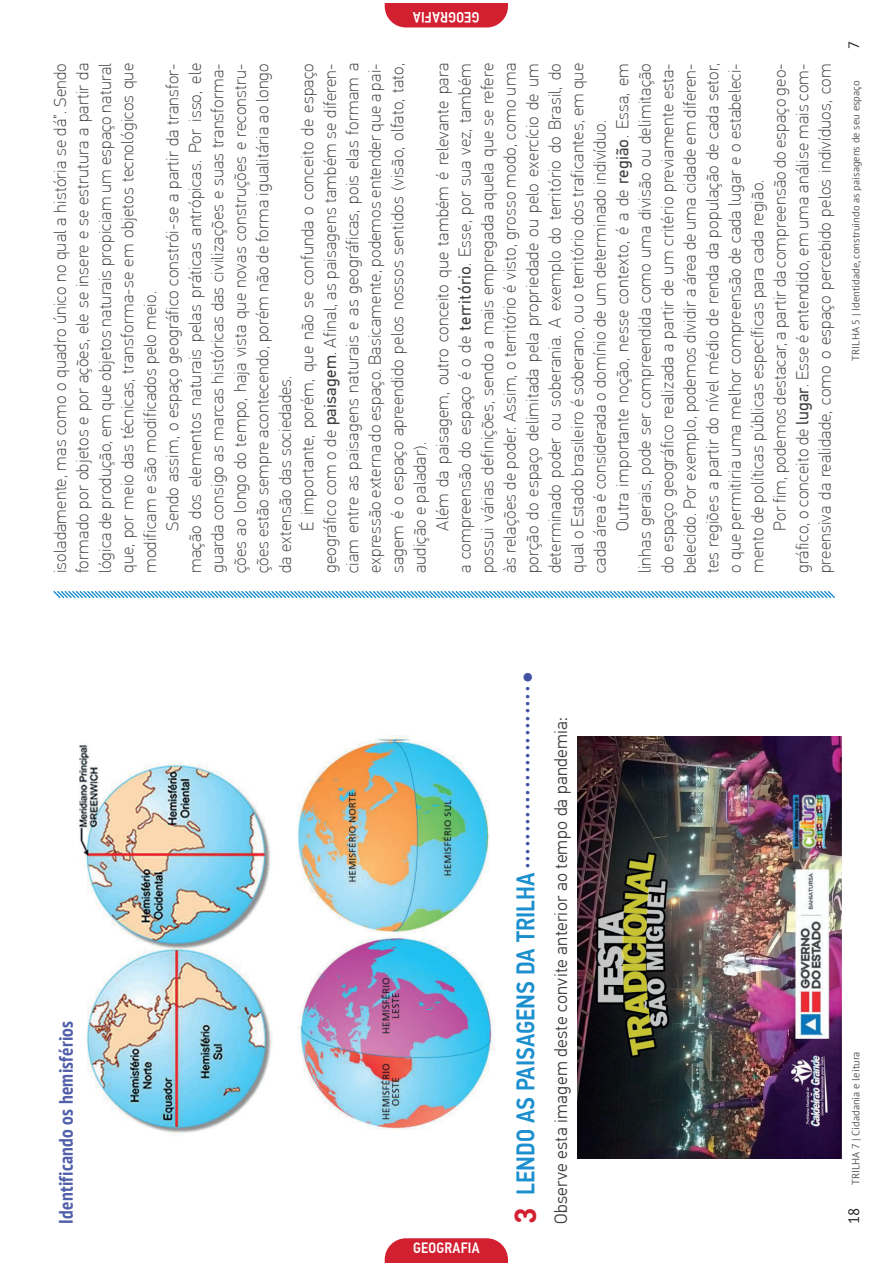
<style>
.page{position:relative;width:893px;height:1263px;background:#fff}
.page>*{position:absolute;margin:0;border:0;box-sizing:border-box;transform-origin:0 0}
.t1{font:500 24.3px "DIN Round Pro";color:#4251a2}
.t2{font:700 condensed 19.5px "PT Sans";letter-spacing:.015em;color:#525fa9}
.t3{font:300 18px "PF Din Text Pro";letter-spacing:.015em;color:#3e3e3f}
.t4{font:100 17.25px/22.5px "PF Din Text Pro";letter-spacing:.015em;color:#3e3e3f;text-align:justify}
.t5{font:500 15px "PF Din Text Cond Pro";letter-spacing:.015em;color:#fff}
.t6{font:15px "PT Sans";color:#231f20}
.t7{font:10.5px "PT Sans";color:#57585a}
.s1{font-weight:400}
.s2{font-weight:700;font-size:30px;color:#d32031}
.s3{font-family:"PF Din Text Cond Pro";font-size:25.5px;color:#1c8fce}
.s4{font-family:"PF Din Text Pro";font-weight:700;font-size:27px}
</style>
<div class="page">
<svg style="left:385px;top:4px;width:123px;height:23px;background:#d52d3d"></svg>
<svg style="left:53px;top:590px;width:782px;height:9px"></svg>
<svg style="left:385px;top:1238px;width:123px;height:24px;background:#d63140"></svg>
<img style="left:79px;top:745px;width:194px;height:388px">
<img style="left:297px;top:736px;width:197px;height:393px">
<img style="left:578px;top:737px;width:263px;height:421px">
<p class="t5" style="left:480px;top:23px;width:68px;rotate:-180deg">GEOGRAFIA</p>
<p class="t4" style="left:51px;top:573px;width:512px;rotate:-90deg">isoladamente, mas como o quadro único no qual a história se dá”. Sendo formado por objetos e por ações, ele se insere e se estrutura a partir da lógica de produção, em que objetos naturais propiciam um espaço natural que, por meio das técnicas, transforma-se em objetos tecnológicos que modificam e são modificados pelo meio.</p>
<p class="t4" style="left:163px;top:573px;width:512px;text-indent:42px;rotate:-90deg">Sendo assim, o espaço geográfico constrói-se a partir da transfor&shy;mação dos elementos naturais pelas práticas antrópicas. Por isso, ele guarda consigo as marcas históricas das civilizações e suas transforma&shy;ções ao longo do tempo, haja vista que novas construções e reconstru&shy;ções estão sempre acontecendo, porém não de forma igualitária ao longo da extensão das sociedades.</p>
<p class="t4" style="left:298px;top:573px;width:512px;text-indent:42px;rotate:-90deg">É importante, porém, que não se confunda o conceito de espaço geográfico com o de <span class="s1">paisagem</span>. Afinal, as paisagens também se diferen&shy;ciam entre as paisagens naturais e as geográficas, pois elas formam a expressão externa do espaço. Basicamente, podemos entender que a pai&shy;sagem é o espaço apreendido pelos nossos sentidos (visão, olfato, tato, audição e paladar).</p>
<p class="t4" style="left:433px;top:573px;width:512px;text-indent:42px;rotate:-90deg">Além da paisagem, outro conceito que também é relevante para a compreensão do espaço é o de <span class="s1">território</span>. Esse, por sua vez, também possui várias definições, sendo a mais empregada aquela que se refere às relações de poder. Assim, o território é visto, grosso modo, como uma porção do espaço delimitada pela propriedade ou pelo exercício de um determinado poder ou soberania. A exemplo do território do Brasil, do qual o Estado brasileiro é soberano, ou o território dos traficantes, em que cada área é considerada o domínio de um determinado indivíduo.</p>
<p class="t4" style="left:613px;top:573px;width:512px;text-indent:42px;rotate:-90deg">Outra importante noção, nesse contexto, é a de <span class="s1">região</span>. Essa, em linhas gerais, pode ser compreendida como uma divisão ou delimitação do espaço geográfico realizada a partir de um critério previamente esta&shy;belecido. Por exemplo, podemos dividir a área de uma cidade em diferen&shy;tes regiões a partir do nível médio de renda da população de cada setor, o que permitiria uma melhor compreensão de cada lugar e o estabeleci&shy;mento de políticas públicas específicas para cada região.</p>
<p class="t4" style="left:770px;top:573px;width:512px;text-indent:42px;rotate:-90deg">Por fim, podemos destacar, a partir da compreensão do espaço geo&shy;gráfico, o conceito de <span class="s1">lugar</span>. Esse é entendido, em uma análise mais com&shy;preensiva da realidade, como o espaço percebido pelos indivíduos, com</p>
<p class="t6" style="left:844px;top:49px;width:10px;rotate:-90deg">7</p>
<p class="t7" style="left:849px;top:361px;width:282px;rotate:-90deg">TRILHA 5 | Identidade, construindo as paisagens de seu espaço</p>
<p class="t2" style="left:53px;top:1224px;width:204px;rotate:-90deg">Identificando os hemisférios</p>
<p class="t5" style="left:413px;top:1241px;width:68px">GEOGRAFIA</p>
<h1 class="t1" style="left:504px;top:1224px;width:554px;rotate:-90deg"><span class="s2">3</span> <span class="s3">LENDO AS PAISAGENS DA TRILHA</span> .........................<span class="s4">•</span></h1>
<p class="t3" style="left:554px;top:1224px;width:508px;rotate:-90deg">Observe esta imagem deste convite anterior ao tempo da pandemia:</p>
<p class="t7" style="left:849px;top:1185px;width:135px;rotate:-90deg">TRILHA 7 | Cidadania e leitura</p>
<p class="t6" style="left:844px;top:1224px;width:18px;rotate:-90deg">18</p>
</div>
